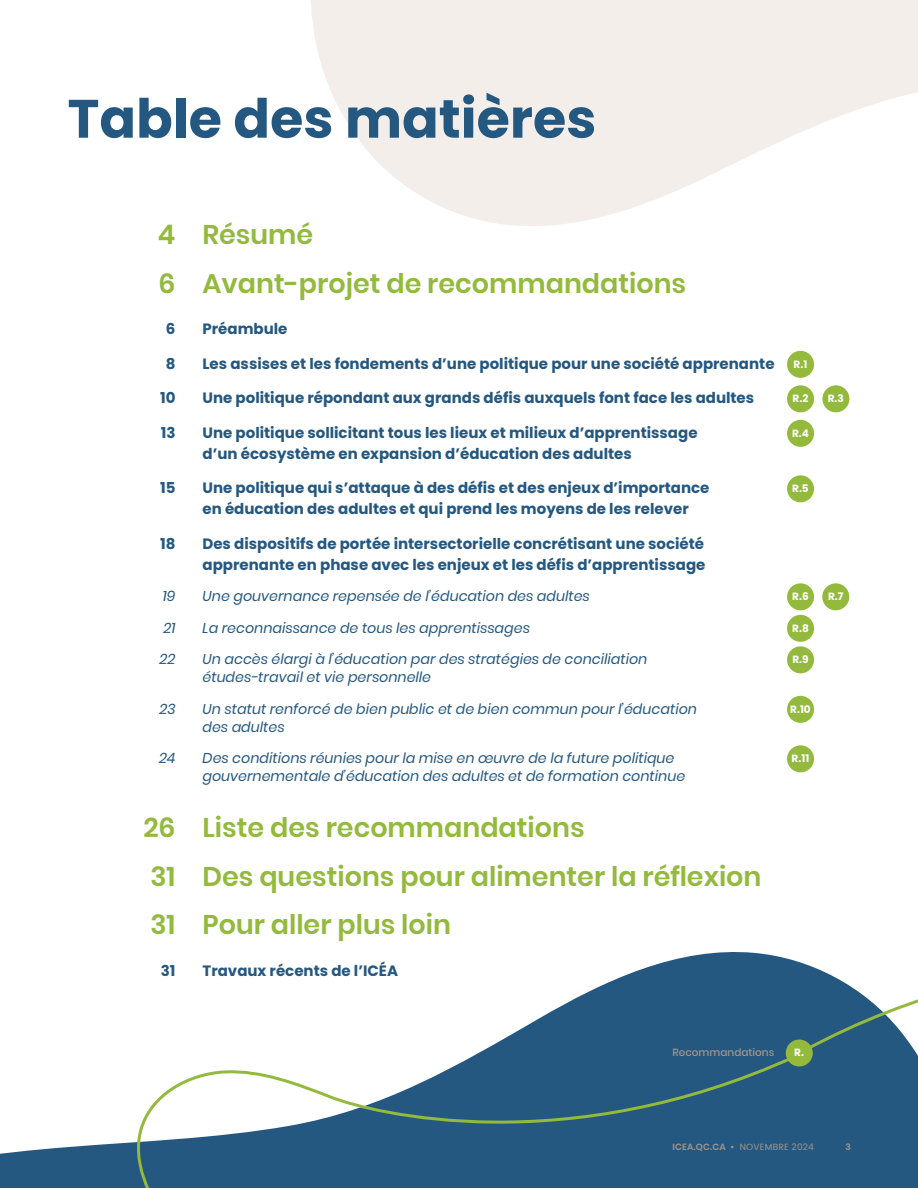
<style>
.page{position:relative;width:918px;height:1188px;background:#fff}
.page>*{position:absolute;margin:0;border:0;box-sizing:border-box;transform-origin:0 0}
.t1{font:700 54px "Poppins";color:#255880}
.t2{font:600 27px/48.8px "Poppins";color:#93ba3d}
.t3{font:700 15px/21px "Poppins";color:#255880}
.t4{font:italic 14.25px "Poppins";color:#255880}
.t5{font:700 10.5px "Poppins";color:#fff}
.t6{font:500 10.5px "Poppins";color:#9f958d}
.t7{font:9px "Poppins";letter-spacing:.025em;color:#9f958d}
.t8{font:600 9px "Poppins";color:#9f958d}
.s1{font-weight:600}
</style>
<div class="page">
<svg style="left:480px;top:952px;width:320px;height:100px;fill:#255880"></svg>
<div style="left:787px;top:351px;width:27px;height:27px;background:#93ba3d;border-radius:50%"></div>
<div style="left:787px;top:385px;width:27px;height:27px;background:#93ba3d;border-radius:50%"></div>
<div style="left:822px;top:385px;width:27px;height:27px;background:#93ba3d;border-radius:50%"></div>
<div style="left:787px;top:420px;width:27px;height:27px;background:#93ba3d;border-radius:50%"></div>
<div style="left:787px;top:475px;width:27px;height:27px;background:#93ba3d;border-radius:50%"></div>
<div style="left:787px;top:583px;width:27px;height:27px;background:#93ba3d;border-radius:50%"></div>
<div style="left:822px;top:583px;width:27px;height:27px;background:#93ba3d;border-radius:50%"></div>
<div style="left:787px;top:615px;width:27px;height:27px;background:#93ba3d;border-radius:50%"></div>
<div style="left:787px;top:646px;width:27px;height:27px;background:#93ba3d;border-radius:50%"></div>
<div style="left:787px;top:696px;width:27px;height:27px;background:#93ba3d;border-radius:50%"></div>
<div style="left:787px;top:745px;width:27px;height:27px;background:#93ba3d;border-radius:50%"></div>
<svg style="left:311px;top:0;width:607px;height:226px;fill:#f4eeea"></svg>
<svg style="left:0;top:1052px;width:800px;height:136px"></svg>
<svg style="left:800px;top:748px;width:118px;height:440px"></svg>
<div style="left:786px;top:1039px;width:27px;height:27px;background:#93ba3d;border-radius:50%"></div>
<h1 class="t1" style="left:68px;top:87px;width:530px">Table des matières</h1>
<h2 class="t2" style="left:158px;top:211px;width:19px">4<br>6</h2>
<p class="t3" style="left:166px;top:319px;width:11px">6</p>
<p class="t3" style="left:166px;top:353px;width:11px">8</p>
<p class="t3" style="left:160px;top:388px;width:17px">10</p>
<p class="t3" style="left:161px;top:422px;width:16px">13</p>
<p class="t3" style="left:160px;top:478px;width:17px">15</p>
<p class="t3" style="left:160px;top:533px;width:17px">18</p>
<p class="t4" style="left:163px;top:588px;width:14px">19</p>
<p class="t4" style="left:163px;top:620px;width:14px">21</p>
<p class="t4" style="left:160px;top:651px;width:17px">22</p>
<p class="t4" style="left:160px;top:701px;width:17px">23</p>
<p class="t4" style="left:159px;top:750px;width:18px">24</p>
<h2 class="t2" style="left:143px;top:803px;width:34px;text-align:justify">26<br>31<br>31</h2>
<p class="t3" style="left:161px;top:960px;width:16px">31</p>
<h2 class="t2" style="left:202px;top:211px;width:485px">Résumé<br>Avant-projet de recommandations</h2>
<p class="t3" style="left:202px;top:319px;width:87px">Préambule</p>
<p class="t3" style="left:202px;top:353px;width:574px">Les assises et les fondements d’une politique pour une société apprenante</p>
<p class="t5" style="left:794px;top:358px;width:15px">R.1</p>
<p class="t3" style="left:202px;top:388px;width:553px">Une politique répondant aux grands défis auxquels font face les adultes</p>
<p class="t5" style="left:793px;top:392px;width:17px">R.2</p>
<p class="t5" style="left:828px;top:392px;width:18px">R.3</p>
<p class="t3" style="left:202px;top:422px;width:497px">Une politique sollicitant tous les lieux et milieux d’apprentissage</p>
<p class="t5" style="left:792px;top:427px;width:18px">R.4</p>
<p class="t3" style="left:203px;top:443px;width:431px">d’un écosystème en expansion d’éducation des adultes</p>
<p class="t3" style="left:203px;top:478px;width:508px">Une politique qui s’attaque à des défis et des enjeux d’importance</p>
<p class="t5" style="left:792px;top:482px;width:18px">R.5</p>
<p class="t3" style="left:203px;top:499px;width:488px">en éducation des adultes et qui prend les moyens de les relever</p>
<p class="t3" style="left:203px;top:533px;width:504px">Des dispositifs de portée intersectorielle concrétisant une société apprenante en phase avec les enjeux et les défis d’apprentissage</p>
<p class="t4" style="left:202px;top:588px;width:389px">Une gouvernance repensée de l’éducation des adultes</p>
<p class="t5" style="left:792px;top:590px;width:18px">R.6</p>
<p class="t5" style="left:828px;top:590px;width:17px">R.7</p>
<p class="t4" style="left:202px;top:620px;width:329px">La reconnaissance de tous les apprentissages</p>
<p class="t5" style="left:792px;top:622px;width:18px">R.8</p>
<p class="t4" style="left:202px;top:651px;width:446px">Un accès élargi à l’éducation par des stratégies de conciliation</p>
<p class="t5" style="left:792px;top:653px;width:18px">R.9</p>
<p class="t4" style="left:202px;top:669px;width:230px">études-travail et vie personnelle</p>
<p class="t4" style="left:202px;top:701px;width:496px">Un statut renforcé de bien public et de bien commun pour l’éducation</p>
<p class="t5" style="left:790px;top:703px;width:22px">R.10</p>
<p class="t4" style="left:202px;top:719px;width:84px">des adultes</p>
<p class="t4" style="left:202px;top:750px;width:474px">Des conditions réunies pour la mise en œuvre de la future politique</p>
<p class="t5" style="left:792px;top:752px;width:19px">R.11</p>
<p class="t4" style="left:202px;top:768px;width:484px">gouvernementale d’éducation des adultes et de formation continue</p>
<h2 class="t2" style="left:203px;top:803px;width:560px">Liste des recommandations<br>Des questions pour alimenter la réflexion<br>Pour aller plus loin</h2>
<p class="t3" style="left:203px;top:960px;width:197px">Travaux récents de l’ICÉA</p>
<p class="t6" style="left:673px;top:1047px;width:103px">Recommandations</p>
<p class="t5" style="left:794px;top:1047px;width:11px">R.</p>
<p class="t7" style="left:673px;top:1142px;width:143px"><span class="s1">ICEA.QC.CA •</span> NOVEMBRE 2024</p>
<p class="t8" style="left:846px;top:1142px;width:7px">3</p>
</div>
